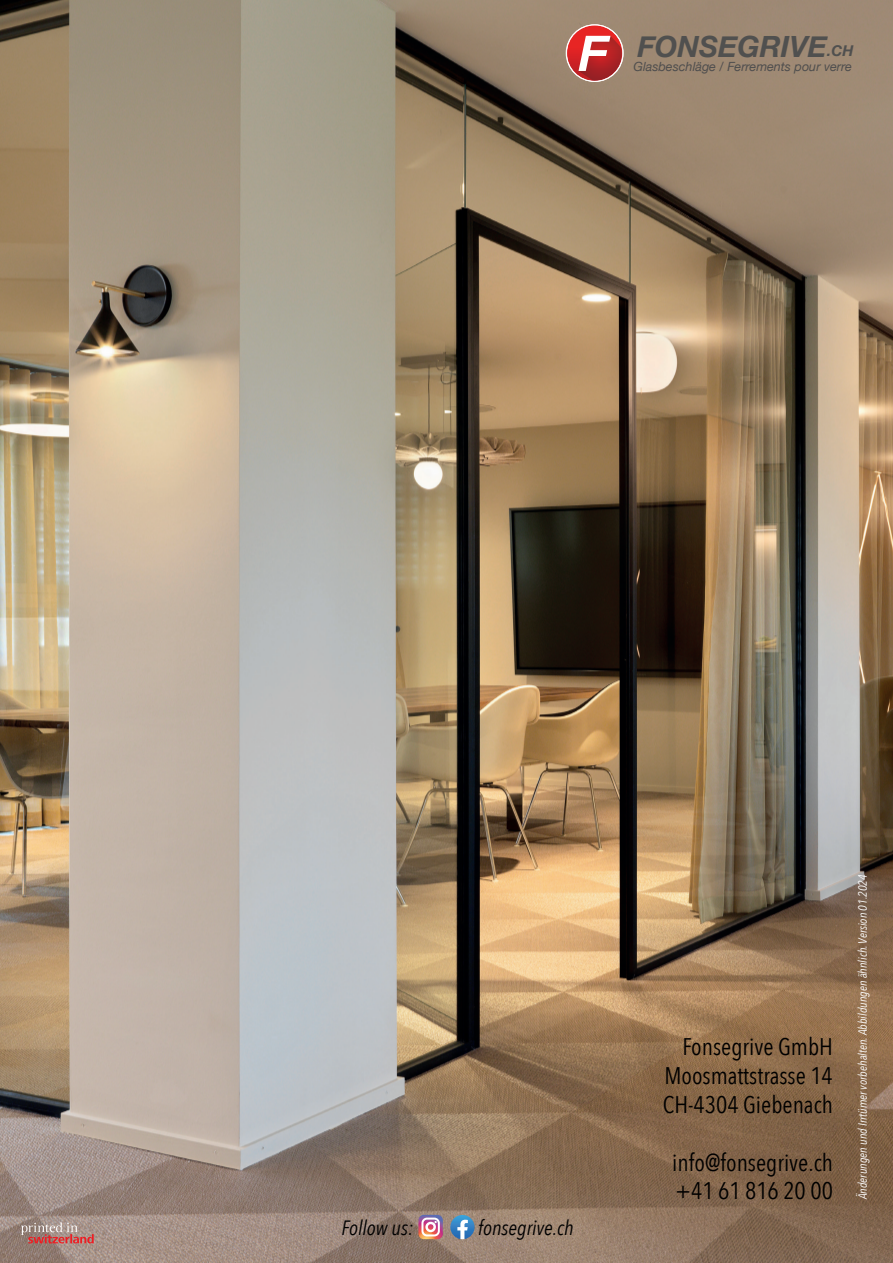
<style>
.page{position:relative;width:893px;height:1263px;background:#fff}
.page>*{position:absolute;margin:0;border:0;box-sizing:border-box;transform-origin:0 0}
.t1{font:italic 700 29.25px "Helvetica Neue";color:#50504f}
.t2{font:24px/28.8px "Avenir Next Condensed";color:#000;text-align:justify}
.t3{font:italic 20.7px "Avenir Next Condensed";color:#000}
.t4{font:italic 700 14.85px "Helvetica Neue";color:#50504f}
.t5{font:italic 12.6px "Helvetica Neue";color:#4f4e4e}
.t6{font:italic 12px "Avenir Next Condensed";color:#fff}
</style>
<div class="page">
<img style="left:0;top:0;width:893px;height:1263px">
<svg style="left:418px;top:1215px;width:25px;height:24px"></svg>
<svg style="left:450px;top:1215px;width:25px;height:24px"></svg>
<svg style="left:21px;top:1222px;width:73px;height:21px;background:#b2847e"></svg>
<svg style="left:566px;top:25px;width:57px;height:56px"></svg>
<svg style="left:578px;top:36px;width:44px;height:45px"></svg>
<div style="left:566px;top:24px;width:58px;height:58px;border:1px solid #fff;border-radius:50%"></div>
<p class="t1" style="left:637px;top:23px;width:192px">FONSEGRIVE</p>
<p class="t5" style="left:633px;top:58px;width:220px">Glasbeschläge / Ferrements pour verre</p>
<p class="t4" style="left:827px;top:39px;width:28px">.CH</p>
<p class="t3" style="left:341px;top:1215px;width:73px">Follow us:</p>
<p class="t3" style="left:478px;top:1215px;width:97px">fonsegrive.ch</p>
<p class="t2" style="left:663px;top:1031px;width:172px;text-indent:19px">Fonsegrive GmbH Moosmattstrasse 14<br>CH-4304 Giebenach</p>
<p class="t2" style="left:672px;top:1147px;width:162px">info@fonsegrive.ch +41 61 816 20 00</p>
<p class="t6" style="left:855px;top:1199px;width:326px;rotate:-90deg">Änderungen und Irrtümer vorbehalten. Abbildungen ähnlich. Version 01.2024</p>
</div>
